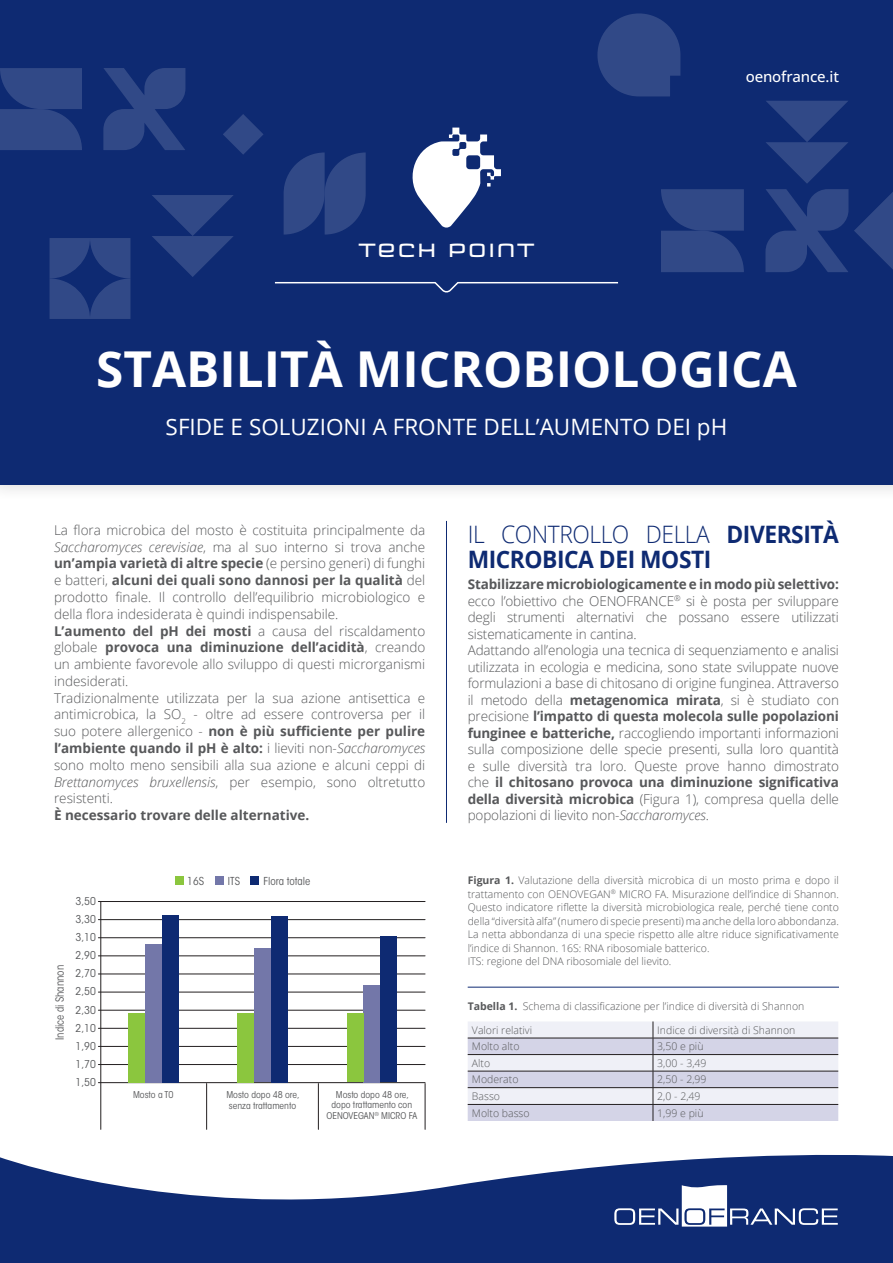
<style>
.page{position:relative;width:893px;height:1263px;background:#fff}
.page>*{position:absolute;margin:0;border:0;box-sizing:border-box;transform-origin:0 0}
.t1{font:700 49.5px "Open Sans";color:#fff}
.t2{font:700 24px/25.5px "Open Sans";letter-spacing:-.02em;color:#0e2a72;scale:.95 1}
.t3{font:22.5px "Open Sans";color:#fff}
.t4{font:18px "Armchair Modern OT C Gauge";letter-spacing:.1em;color:#fff}
.t5{font:500 15px "Open Sans";letter-spacing:-.01em;color:#fff}
.t6{font:300 13.5px/16.8px "Open Sans";letter-spacing:-.01em;color:#57585a}
.t7{font:700 13.5px "Open Sans";color:#57585a}
.t8{font:condensed 11.25px "ITC Avant Garde Std";color:#57585a;scale:.96 1}
.t9{font:condensed 10.95px "ITC Avant Garde Std";color:#57585a}
.t10{font:condensed 10.8px "ITC Avant Garde Std";color:#57585a;scale:1.04 1}
.t11{font:300 10.5px/13.5px "Open Sans";color:#57585a}
.t12{font:condensed 9.3px/10.8px "ITC Avant Garde Std";color:#57585a;scale:1.04 1}
.s1{font-style:italic}
.s2{font-weight:700}
.s3{font-weight:300}
</style>
<div class="page">
<div style="left:0;top:0;width:893px;height:502px;background:#231f20;opacity:.2"></div>
<div style="left:0;top:0;width:893px;height:485px;background:#0e2a72"></div>
<svg style="left:854px;top:192px;width:39px;height:77px"></svg>
<svg style="left:765px;top:101px;width:83px;height:171px"></svg>
<svg style="left:597px;top:13px;width:83px;height:83px"></svg>
<svg style="left:661px;top:189px;width:83px;height:83px"></svg>
<svg style="left:152px;top:195px;width:81px;height:82px"></svg>
<svg style="left:223px;top:114px;width:40px;height:41px"></svg>
<svg style="left:103px;top:68px;width:82px;height:82px"></svg>
<svg style="left:284px;top:152px;width:82px;height:83px"></svg>
<svg style="left:0;top:68px;width:82px;height:82px"></svg>
<svg style="left:50px;top:238px;width:80px;height:81px"></svg>
<svg style="left:412px;top:128px;width:89px;height:100px"></svg>
<svg style="left:274px;top:281px;width:345px;height:12px"></svg>
<svg style="left:0;top:1154px;width:893px;height:109px;fill:#0e2a72"></svg>
<svg style="left:614px;top:1184px;width:224px;height:42px"></svg>
<hr style="left:446px;top:521px;width:1px;height:302px;background:#0e2a72">
<hr style="left:468px;top:987px;width:371px;height:1px;background:#0e2a72">
<hr style="left:101px;top:902px;width:1px;height:227px;background:#231f20">
<hr style="left:206px;top:1083px;width:1px;height:46px;background:#231f20">
<hr style="left:318px;top:1083px;width:1px;height:46px;background:#231f20">
<hr style="left:425px;top:1083px;width:1px;height:46px;background:#231f20">
<hr style="left:98px;top:1064px;width:327px;height:1px;background:#231f20">
<hr style="left:98px;top:1028px;width:327px;height:1px;background:#231f20">
<hr style="left:98px;top:1046px;width:327px;height:1px;background:#231f20">
<hr style="left:98px;top:992px;width:327px;height:1px;background:#231f20">
<hr style="left:98px;top:1010px;width:327px;height:1px;background:#231f20">
<hr style="left:98px;top:955px;width:327px;height:1px;background:#231f20">
<hr style="left:98px;top:937px;width:327px;height:1px;background:#231f20">
<hr style="left:98px;top:919px;width:327px;height:1px;background:#231f20">
<hr style="left:98px;top:901px;width:327px;height:1px;background:#231f20">
<hr style="left:98px;top:974px;width:327px;height:1px;background:#231f20">
<hr style="left:98px;top:1082px;width:327px;height:1px;background:#231f20">
<div style="left:145px;top:944px;width:17px;height:138px;background:#7377a9"></div>
<div style="left:162px;top:915px;width:17px;height:167px;background:#0e2a72"></div>
<div style="left:128px;top:1013px;width:17px;height:69px;background:#8bc63e"></div>
<div style="left:254px;top:948px;width:17px;height:134px;background:#7377a9"></div>
<div style="left:271px;top:916px;width:17px;height:166px;background:#0e2a72"></div>
<div style="left:237px;top:1013px;width:17px;height:69px;background:#8bc63e"></div>
<div style="left:363px;top:985px;width:17px;height:97px;background:#7377a9"></div>
<div style="left:380px;top:937px;width:17px;height:145px;background:#0e2a72"></div>
<div style="left:347px;top:1013px;width:16px;height:69px;background:#8bc63e"></div>
<div style="left:175px;top:876px;width:8px;height:9px;background:#8bc63e"></div>
<div style="left:215px;top:876px;width:8px;height:8px;background:#7377a9"></div>
<div style="left:251px;top:876px;width:8px;height:8px;background:#0e2a72"></div>
<svg style="left:468px;top:1021px;width:370px;height:100px"></svg>
<h3 class="t4" style="left:358px;top:238px;width:178px">TECH POINT</h3>
<p class="t5" style="left:746px;top:66px;width:95px">oenofrance.it</p>
<h1 class="t1" style="left:96px;top:334px;width:702px">STABILITÀ MICROBIOLOGICA</h1>
<h3 class="t3" style="left:166px;top:411px;width:563px">SFIDE E SOLUZIONI A FRONTE DELL’AUMENTO DEI pH</h3>
<p class="t6" style="left:54px;top:521px;width:373px">La flora microbica del mosto è costituita principalmente da <span class="s1">Saccharomyces cerevisiae</span>, ma al suo interno si trova anche <span class="s2">un’ampia varietà di altre specie</span> (e persino generi) di funghi e batteri, <span class="s2">alcuni dei quali sono dannosi per la qualità</span> del prodotto finale. Il controllo dell’equilibrio microbiologico e della flora indesiderata è quindi indispensabile.<br><span class="s2">L’aumento del pH dei mosti</span> a causa del riscaldamento globale <span class="s2">provoca una diminuzione dell’acidità</span>, creando un ambiente favorevole allo sviluppo di questi microrganismi indesiderati.<br>Tradizionalmente utilizzata per la sua azione antisettica e antimicrobica, la SO<sub>2</sub> - oltre ad essere controversa per il suo potere allergenico - <span class="s2">non è più sufficiente per pulire l’ambiente quando il pH è alto:</span> i lieviti non-<span class="s1">Saccharomyces </span>sono molto meno sensibili alla sua azione e alcuni ceppi di <span class="s1">Brettanomyces bruxellensis</span>, per esempio, sono oltretutto resistenti.</p>
<p class="t7" style="left:54px;top:806px;width:257px">È necessario trovare delle alternative.</p>
<p class="t8" style="left:53px;top:1040px;width:80px;rotate:-90deg">Indice di Shannon</p>
<p class="t10" style="left:76px;top:895px;width:21px">3,50</p>
<p class="t10" style="left:76px;top:913px;width:21px">3,30</p>
<p class="t10" style="left:76px;top:931px;width:21px">3,10</p>
<p class="t10" style="left:76px;top:949px;width:21px">2,90</p>
<p class="t10" style="left:76px;top:967px;width:21px">2,70</p>
<p class="t10" style="left:76px;top:985px;width:21px">2,50</p>
<p class="t10" style="left:76px;top:1003px;width:21px">2,30</p>
<p class="t10" style="left:76px;top:1021px;width:21px">2,10</p>
<p class="t10" style="left:76px;top:1039px;width:21px">1,90</p>
<p class="t10" style="left:76px;top:1057px;width:21px">1,70</p>
<p class="t10" style="left:76px;top:1075px;width:21px">1,50</p>
<p class="t9" style="left:187px;top:874px;width:18px">16S</p>
<p class="t9" style="left:228px;top:874px;width:14px">ITS</p>
<p class="t9" style="left:264px;top:874px;width:48px">Flora totale</p>
<p class="t12" style="left:133px;top:1089px;width:40px">Mosto a T0</p>
<p class="t12" style="left:226px;top:1089px;width:72px">Mosto dopo 48 ore, senza trattamento</p>
<p class="t12" style="left:326px;top:1089px;width:89px;text-align:center">Mosto dopo 48 ore, dopo trattamento con<br>OENOVEGAN<sup>®</sup> MICRO FA</p>
<h2 class="t2" style="left:468px;top:521px;width:392px"><span class="s3">IL CONTROLLO DELLA</span> DIVERSITÀ<br>MICROBICA DEI MOSTI</h2>
<p class="t6" style="left:468px;top:576px;width:373px"><span class="s2">Stabilizzare microbiologicamente e in modo più selettivo: </span>ecco l’obiettivo che OENOFRANCE<sup>®</sup> si è posta per sviluppare degli strumenti alternativi che possano essere utilizzati sistematicamente in cantina.<br>Adattando all’enologia una tecnica di sequenziamento e analisi utilizzata in ecologia e medicina, sono state sviluppate nuove formulazioni a base di chitosano di origine funginea. Attraverso il metodo della <span class="s2">metagenomica mirata</span>, si è studiato con precisione <span class="s2">l’impatto di questa molecola sulle popolazioni funginee e batteriche,</span> raccogliendo importanti informazioni sulla composizione delle specie presenti, sulla loro quantità e sulle diversità tra loro. Queste prove hanno dimostrato che <span class="s2">il chitosano provoca una diminuzione significativa della diversità microbica</span> (Figura 1), compresa quella delle popolazioni di lievito non-<span class="s1">Saccharomyces</span>.</p>
<p class="t11" style="left:468px;top:873px;width:373px"><span class="s2">Figura 1.</span> Valutazione della diversità microbica di un mosto prima e dopo il trattamento con OENOVEGAN<sup>®</sup> MICRO FA. Misurazione dell’indice di Shannon.<br>Questo indicatore riflette la diversità microbiologica reale, perché tiene conto della “diversità alfa” (numero di specie presenti) ma anche della loro abbondanza.<br>La netta abbondanza di una specie rispetto alle altre riduce significativamente l’indice di Shannon. 16S: RNA ribosomiale batterico.<br>ITS: regione del DNA ribosomiale del lievito.</p>
<p class="t11" style="left:468px;top:999px;width:338px"><span class="s2">Tabella 1.</span> Schema di classificazione per l’indice di diversità di Shannon</p>
<p class="t11" style="left:472px;top:1023px;width:62px">Valori relativi</p>
<p class="t11" style="left:657px;top:1023px;width:140px">Indice di diversità di Shannon</p>
<p class="t11" style="left:472px;top:1039px;width:49px">Molto alto</p>
<p class="t11" style="left:657px;top:1039px;width:48px">3,50 e più</p>
<p class="t11" style="left:472px;top:1056px;width:20px">Alto</p>
<p class="t11" style="left:657px;top:1056px;width:51px">3,00 - 3,49</p>
<p class="t11" style="left:472px;top:1072px;width:48px">Moderato</p>
<p class="t11" style="left:657px;top:1072px;width:51px">2,50 - 2,99</p>
<p class="t11" style="left:472px;top:1089px;width:30px">Basso</p>
<p class="t11" style="left:657px;top:1089px;width:45px">2,0 - 2,49</p>
<p class="t11" style="left:472px;top:1106px;width:59px">Molto basso</p>
<p class="t11" style="left:657px;top:1106px;width:48px">1,99 e più</p>
</div>
